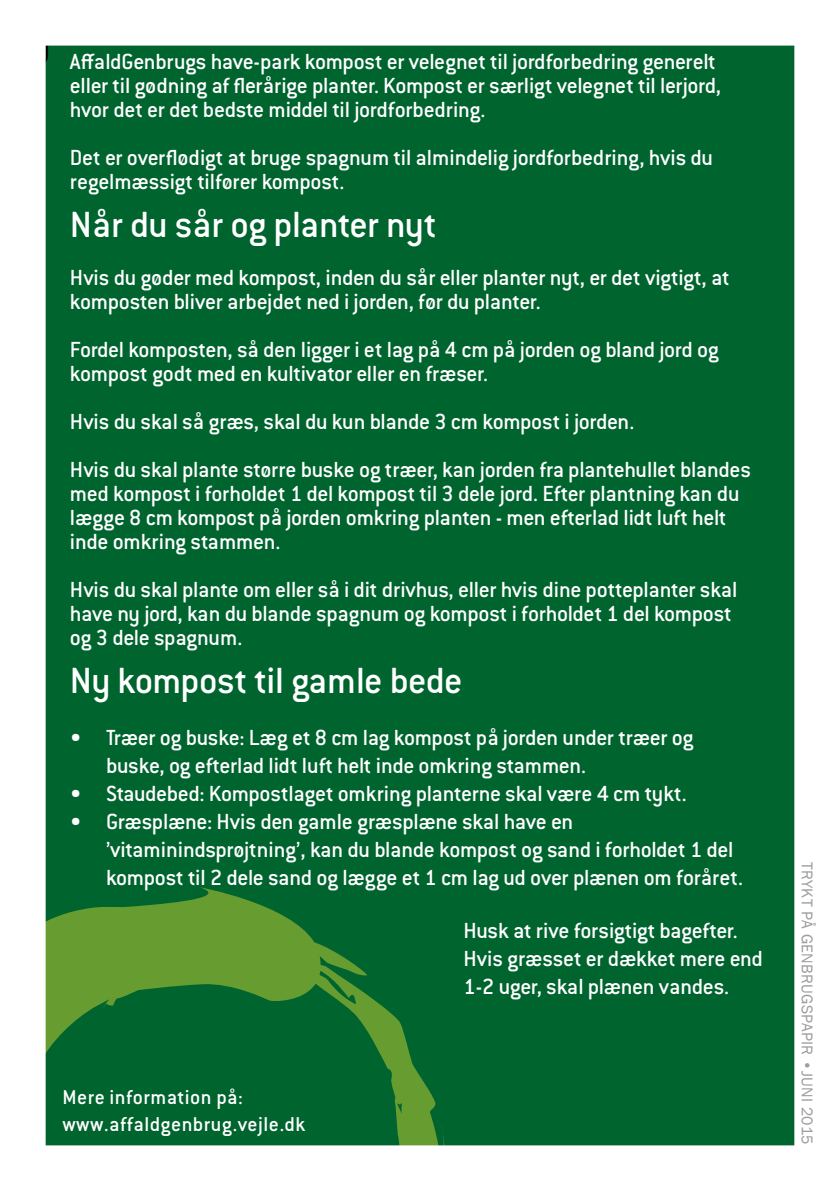
<style>
.page{position:relative;width:840px;height:1191px;background:#fff}
.page>*{position:absolute;margin:0;border:0;box-sizing:border-box;transform-origin:0 0}
.t1{font:500 40px "Conduit ITC Std";letter-spacing:-.015em;color:#fff}
.t2{font:500 24px/24px "Conduit ITC Std";letter-spacing:-.015em;color:#fff}
.t3{font:500 22px/26px "Conduit ITC Std";letter-spacing:.02em;color:#fff}
.t4{font:16px "Franklin Gothic";letter-spacing:.02em;color:#9d9d9c}
</style>
<div class="page">
<div style="left:45px;top:45px;width:750px;height:1101px;background:#00642f"></div>
<p class="t2" style="left:70px;top:49px;width:652px;text-indent:-27px"><sup>J</sup> AffaldGenbrugs have-park kompost er velegnet til jordforbedring generelt eller til gødning af flerårige planter. Kompost er særligt velegnet til lerjord, hvor det er det bedste middel til jordforbedring.</p>
<p class="t2" style="left:70px;top:145px;width:644px">Det er overflødigt at bruge spagnum til almindelig jordforbedring, hvis du regelmæssigt tilfører kompost.</p>
<h1 class="t1" style="left:70px;top:200px;width:368px">Når du sår og planter nyt</h1>
<p class="t2" style="left:70px;top:265px;width:660px">Hvis du gøder med kompost, inden du sår eller planter nyt, er det vigtigt, at komposten bliver arbejdet ned i jorden, før du planter.</p>
<p class="t2" style="left:70px;top:337px;width:650px">Fordel komposten, så den ligger i et lag på 4 cm på jorden og bland jord og kompost godt med en kultivator eller en fræser.</p>
<p class="t2" style="left:70px;top:397px;width:682px;line-height:48px">Hvis du skal så græs, skal du kun blande 3 cm kompost i jorden.<br>Hvis du skal plante større buske og træer, kan jorden fra plantehullet blandes</p>
<p class="t2" style="left:70px;top:481px;width:670px">med kompost i forholdet 1 del kompost til 3 dele jord. Efter plantning kan du lægge 8 cm kompost på jorden omkring planten - men efterlad lidt luft helt inde omkring stammen.</p>
<p class="t2" style="left:70px;top:577px;width:668px">Hvis du skal plante om eller så i dit drivhus, eller hvis dine potteplanter skal have ny jord, kan du blande spagnum og kompost i forholdet 1 del kompost og 3 dele spagnum.</p>
<h1 class="t1" style="left:70px;top:656px;width:394px">Ny kompost til gamle bede</h1>
<p class="t2" style="left:106px;top:723px;width:588px;line-height:28px;text-indent:-36px">• Træer og buske: Læg et 8 cm lag kompost på jorden under træer og buske, og efterlad lidt luft helt inde omkring stammen.</p>
<p class="t2" style="left:70px;top:781px;width:618px">• Staudebed: Kompostlaget omkring planterne skal være 4 cm tykt.</p>
<p class="t2" style="left:106px;top:807px;width:638px;line-height:28px;text-indent:-36px">• Græsplæne: Hvis den gamle græsplæne skal have en ’vitaminindsprøjtning’, kan du blande kompost og sand i forholdet 1 del kompost til 2 dele sand og lægge et 1 cm lag ud over plænen om foråret.</p>
<p class="t2" style="left:463px;top:915px;width:301px;line-height:28px">Husk at rive forsigtigt bagefter.<br>Hvis græsset er dækket mere end<br>1-2 uger, skal plænen vandes.</p>
<p class="t3" style="left:62px;top:1084px;width:244px">Mere information på: www.affaldgenbrug.vejle.dk</p>
<p class="t4" style="left:816px;top:862px;width:284px;rotate:90deg">TRYKT PÅ GENBRUGSPAPIR •JUNI 2015</p>
</div>
